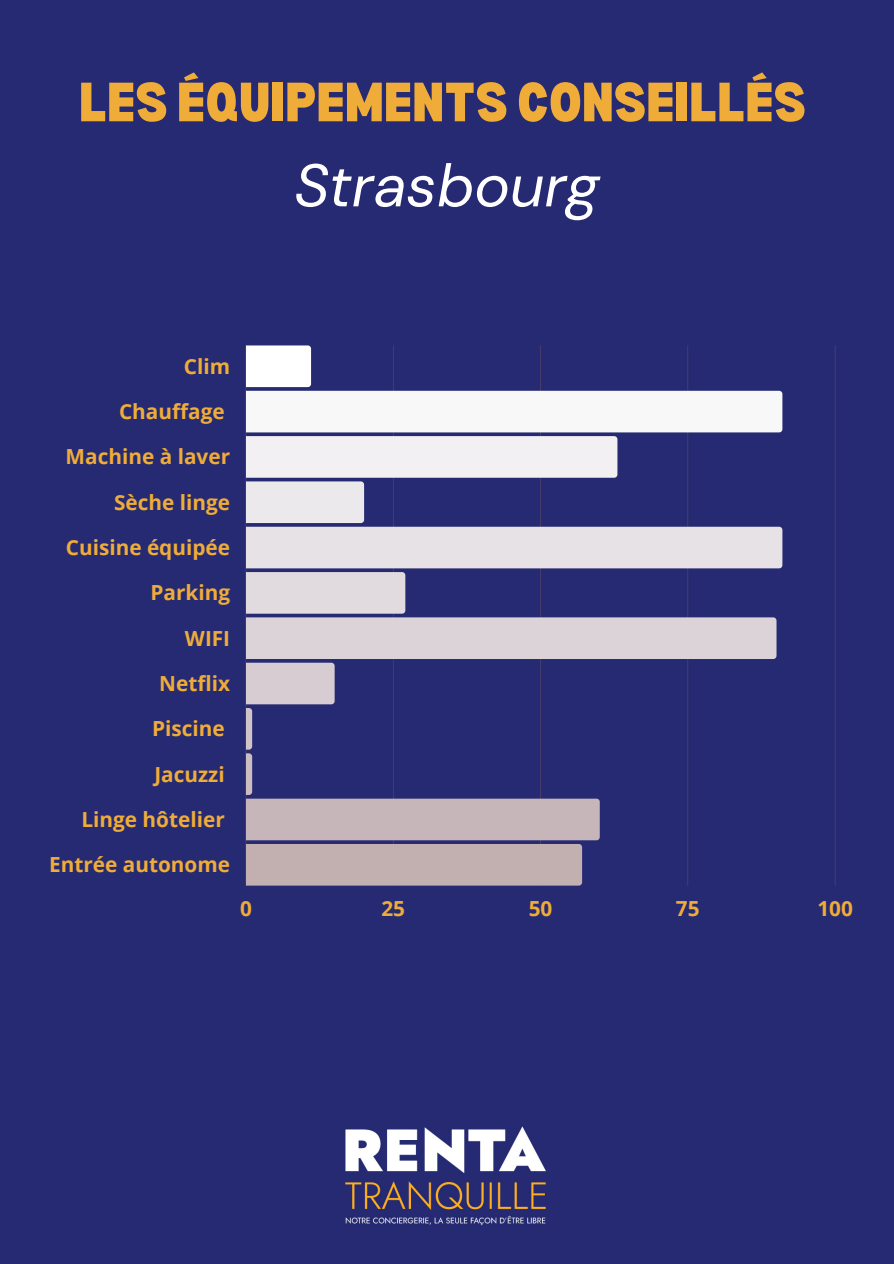
<style>
.page{position:relative;width:894px;height:1264px;background:#fff}
.page>*{position:absolute;margin:0;border:0;box-sizing:border-box;transform-origin:0 0}
.t1{font:italic 60px "DM Sans";color:#fff}
.t2{font:900 semi-condensed 54px "Bernoru";color:#f0ac38}
.t3{font:700 20.7px "Open Sans";color:#f0ac38}
</style>
<div class="page">
<div style="left:0;top:0;width:893px;height:1263px;background:#262a72"></div>
<img style="left:345px;top:1126px;width:201px;height:100px">
<hr style="left:245px;top:345px;width:1px;height:540px;background:#f0ac38">
<hr style="left:834px;top:345px;width:1px;height:540px;background:#f0ac38">
<svg style="left:246px;top:345px;width:536px;height:540px"></svg>
<p class="t2" style="left:79px;top:71px;width:728px">LES ÉQUIPEMENTS CONSEILLÉS</p>
<p class="t1" style="left:294px;top:147px;width:307px">Strasbourg</p>
<p class="t3" style="left:184px;top:352px;width:48px">Clim</p>
<p class="t3" style="left:119px;top:397px;width:107px">Chauffage</p>
<p class="t3" style="left:66px;top:442px;width:166px">Machine à laver</p>
<p class="t3" style="left:114px;top:487px;width:117px">Sèche linge</p>
<p class="t3" style="left:66px;top:533px;width:166px">Cuisine équipée</p>
<p class="t3" style="left:150px;top:578px;width:81px">Parking</p>
<p class="t3" style="left:185px;top:623px;width:47px">WIFI</p>
<p class="t3" style="left:159px;top:669px;width:72px">Netflix</p>
<p class="t3" style="left:152px;top:714px;width:74px">Piscine</p>
<p class="t3" style="left:154px;top:759px;width:72px">Jacuzzi</p>
<p class="t3" style="left:81px;top:805px;width:145px">Linge hôtelier</p>
<p class="t3" style="left:49px;top:850px;width:182px">Entrée autonome</p>
<p class="t3" style="left:240px;top:893px;width:13px">0</p>
<p class="t3" style="left:381px;top:893px;width:25px">25</p>
<p class="t3" style="left:528px;top:893px;width:25px">50</p>
<p class="t3" style="left:675px;top:893px;width:25px">75</p>
<p class="t3" style="left:817px;top:893px;width:37px">100</p>
</div>
